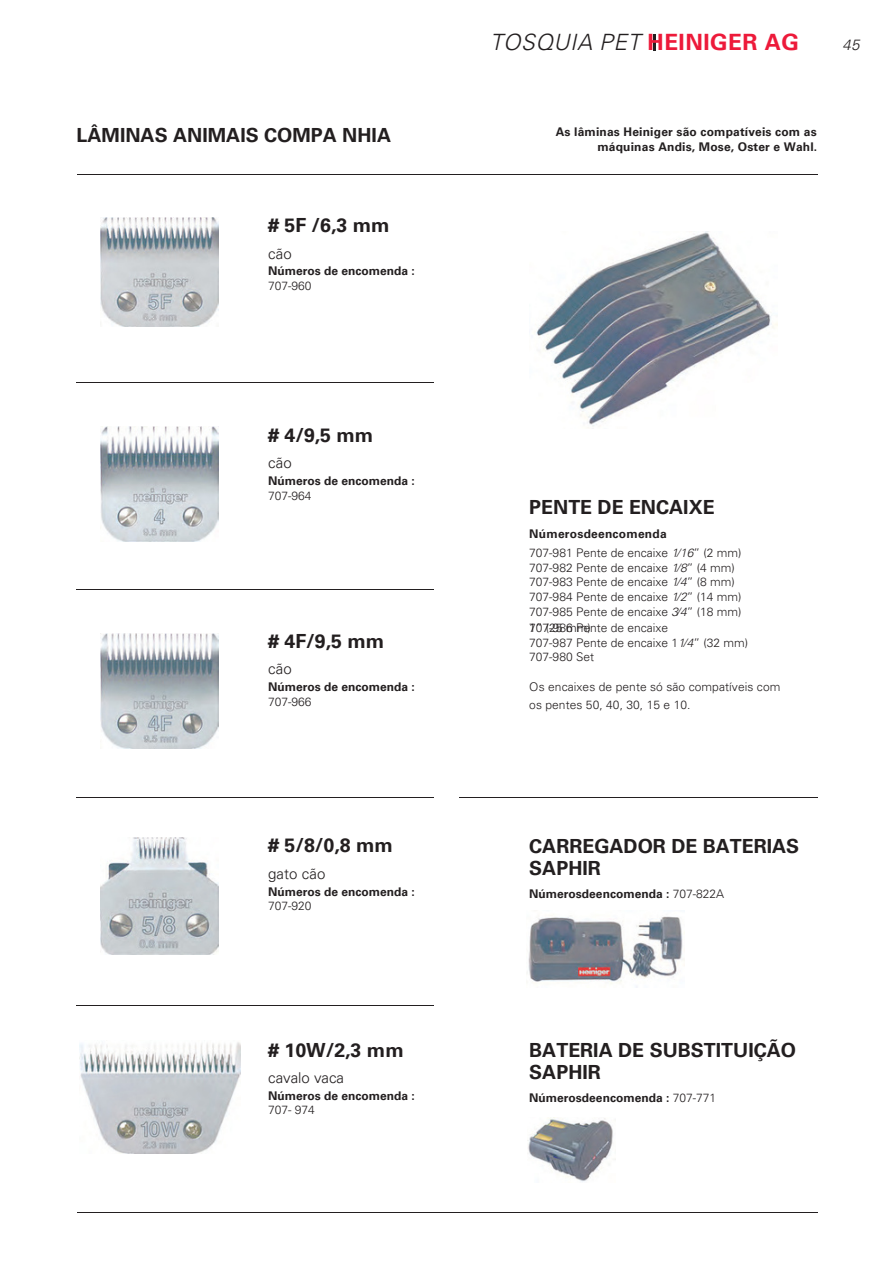
<style>
.page{position:relative;width:894px;height:1264px;background:#fff}
.page>*{position:absolute;margin:0;border:0;box-sizing:border-box;transform-origin:0 0}
.t1{font:italic 300 22.5px "Univers LT Pro 45";letter-spacing:.02em;color:#231f20}
.t2{font:700 19.5px/22.5px "Univers LT Pro 65";color:#231f20}
.t3{font:300 15px "Univers LT Pro 45";letter-spacing:.005em;color:#231f20}
.t4{font:italic 300 15px "Univers LT Pro 45";color:#231f20}
.t5{font:300 12px/14.7px "Univers LT Pro 45";color:#231f20}
.t6{font:700 12px/15px "Univers LT Pro 65";color:#231f20;text-align:right}
.t7{font:700 12px "Univers LT Pro 65";letter-spacing:.02em;color:#231f20}
.s1{font-family:"Univers LT Pro 65";font-weight:700;font-style:normal;color:#ed1a3a}
.s2{font-style:italic}
.s3{font-family:"Univers LT Pro 45";font-weight:300}
</style>
<div class="page">
<img style="left:536px;top:232px;width:240px;height:194px">
<img style="left:100px;top:217px;width:119px;height:109px">
<img style="left:100px;top:426px;width:119px;height:115px">
<img style="left:100px;top:633px;width:119px;height:115px">
<img style="left:100px;top:837px;width:119px;height:117px">
<img style="left:79px;top:1042px;width:161px;height:111px">
<hr style="left:77px;top:382px;width:357px;height:1px;background:#231f20">
<hr style="left:77px;top:589px;width:357px;height:1px;background:#231f20">
<hr style="left:77px;top:797px;width:357px;height:1px;background:#231f20">
<hr style="left:77px;top:1004px;width:357px;height:1px;background:#231f20">
<hr style="left:77px;top:174px;width:740px;height:1px;background:#231f20">
<hr style="left:77px;top:1212px;width:740px;height:1px;background:#231f20">
<hr style="left:458px;top:797px;width:359px;height:1px;background:#231f20">
<img style="left:527px;top:1117px;width:86px;height:65px">
<img style="left:528px;top:915px;width:156px;height:72px">
<svg style="left:653px;top:34px;width:2px;height:16px"></svg>
<h2 class="t2" style="left:77px;top:126px;width:316px">LÂMINAS ANIMAIS COMPA NHIA</h2>
<h2 class="t2" style="left:268px;top:217px;width:123px"># 5F /6,3 mm</h2>
<p class="t3" style="left:268px;top:248px;width:25px">cão</p>
<p class="t6" style="left:268px;top:265px;width:148px">Números de encomenda :</p>
<p class="t5" style="left:268px;top:280px;width:45px">707-960</p>
<h2 class="t2" style="left:268px;top:426px;width:107px"># 4/9,5 mm</h2>
<p class="t3" style="left:268px;top:457px;width:25px">cão</p>
<p class="t6" style="left:268px;top:474px;width:148px">Números de encomenda :</p>
<p class="t5" style="left:268px;top:489px;width:45px">707-964</p>
<h2 class="t2" style="left:268px;top:632px;width:117px"># 4F/9,5 mm</h2>
<p class="t3" style="left:268px;top:663px;width:25px">cão</p>
<p class="t6" style="left:268px;top:681px;width:148px">Números de encomenda :</p>
<p class="t5" style="left:268px;top:696px;width:45px">707-966</p>
<h2 class="t2" style="left:268px;top:836px;width:126px"># 5/8/0,8 mm</h2>
<p class="t3" style="left:268px;top:867px;width:59px">gato cão</p>
<p class="t6" style="left:268px;top:885px;width:148px">Números de encomenda :</p>
<p class="t5" style="left:268px;top:900px;width:45px">707-920</p>
<h2 class="t2" style="left:268px;top:1041px;width:137px"># 10W/2,3 mm</h2>
<p class="t3" style="left:268px;top:1072px;width:77px">cavalo vaca</p>
<p class="t6" style="left:268px;top:1089px;width:148px">Números de encomenda :</p>
<p class="t5" style="left:268px;top:1104px;width:48px">707- 974</p>
<h1 class="t1" style="left:490px;top:33px;width:310px">TOSQUIA PET <span class="s1">HEINIGER AG</span></h1>
<p class="t4" style="left:842px;top:39px;width:19px">45</p>
<p class="t6" style="left:555px;top:126px;width:263px">As lâminas Heiniger são compatíveis com as máquinas Andis, Mose, Oster e Wahl.</p>
<h2 class="t2" style="left:529px;top:498px;width:187px">PENTE DE ENCAIXE</h2>
<p class="t7" style="left:529px;top:529px;width:139px">Númerosdeencomenda</p>
<p class="t5" style="left:529px;top:547px;width:214px">707-981 Pente de encaixe <span class="s2">1</span>∕<span class="s2">16</span>” (2 mm)<br>707-982 Pente de encaixe <span class="s2">1</span>∕<span class="s2">8</span>” (4 mm)<br>707-983 Pente de encaixe <span class="s2">1</span>∕<span class="s2">4</span>” (8 mm)<br>707-984 Pente de encaixe <span class="s2">1</span>∕<span class="s2">2</span>” (14 mm)<br>707-985 Pente de encaixe <span class="s2">3</span>∕<span class="s2">4</span>” (18 mm)</p>
<p class="t5" style="left:529px;top:622px;width:220px">710”7(-29586mPme)nte de encaixe<br>707-987 Pente de encaixe 1<span class="s2">1</span>∕<span class="s2">4</span>” (32 mm)<br>707-980 Set</p>
<p class="t5" style="left:529px;top:679px;width:252px;line-height:18px">Os encaixes de pente só são compatíveis com os pentes 50, 40, 30, 15 e 10.</p>
<h2 class="t2" style="left:529px;top:837px;width:271px">CARREGADOR DE BATERIAS<br>SAPHIR</h2>
<p class="t6" style="left:529px;top:887px;width:196px">Númerosdeencomenda : <span class="s3">707-822A</span></p>
<h2 class="t2" style="left:529px;top:1041px;width:268px">BATERIA DE SUBSTITUIÇÃO<br>SAPHIR</h2>
<p class="t6" style="left:529px;top:1091px;width:188px">Númerosdeencomenda : <span class="s3">707-771</span></p>
</div>
